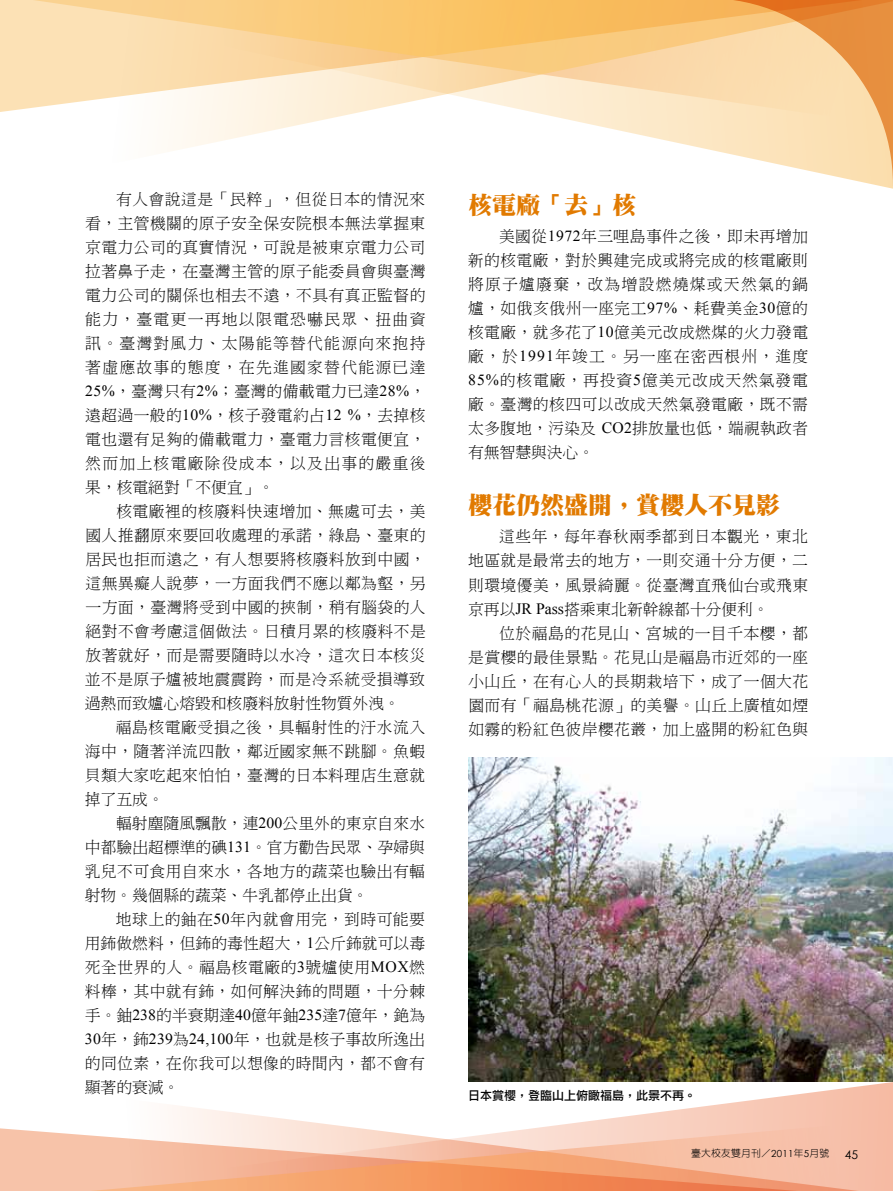
<style>
.page{position:relative;width:893px;height:1191px;background:#fff}
.page>*{position:absolute;margin:0;border:0;box-sizing:border-box;transform-origin:0 0}
.t1{font:24px "DF Ming UB HKP BF";color:#e17a00}
.t2{font:15.75px/24px "DF Ming Lt HKP BF";letter-spacing:.03em;color:#000;text-align:justify}
.t3{font:15.75px "DF Ming Lt HKP BF";letter-spacing:.085em;color:#000}
.t4{font:15.75px "DF Ming Lt HKP BF";letter-spacing:.06em;color:#000}
.t5{font:15.75px "DF Ming Lt HKP BF";letter-spacing:.075em;color:#000}
.t6{font:15.75px "DF Ming Lt HKP BF";letter-spacing:.005em;color:#000}
.t7{font:15.75px "DF Ming Lt HKP BF";color:#000}
.t8{font:12px "DF Li Hei Md HK BF";color:#000}
.t9{font:12px "Century Gothic";color:#000}
.t10{font:9.75px "DF Yuan Lt HKP BF";letter-spacing:.025em;color:#000}
.s1{font-family:"Times New Roman"}
.s2{font-family:"Century Gothic"}
</style>
<div class="page">
<svg style="left:167px;top:128px;width:726px;height:59px"></svg>
<svg style="left:0;top:0;width:893px;height:128px;background:#fad7a4"></svg>
<svg style="left:172px;top:1083px;width:721px;height:36px"></svg>
<svg style="left:0;top:1119px;width:893px;height:72px;background:#f7c1a6"></svg>
<img style="left:468px;top:757px;width:425px;height:325px">
<p class="t2" style="left:116px;top:188px;width:311px">有人會說這是「民粹」，但從日本的情況來</p>
<p class="t2" style="left:85px;top:212px;width:342px">看，主管機關的原子安全保安院根本無法掌握東</p>
<p class="t2" style="left:85px;top:236px;width:342px">京電力公司的真實情況，可說是被東京電力公司</p>
<p class="t2" style="left:85px;top:260px;width:342px">拉著鼻子走，在臺灣主管的原子能委員會與臺灣</p>
<p class="t2" style="left:85px;top:284px;width:342px">電力公司的關係也相去不遠，不具有真正監督的</p>
<p class="t3" style="left:85px;top:311px;width:342px">能力，臺電更一再地以限電恐嚇民眾、扭曲資</p>
<p class="t3" style="left:85px;top:335px;width:342px">訊。臺灣對風力、太陽能等替代能源向來抱持</p>
<p class="t3" style="left:85px;top:359px;width:342px">著虛應故事的態度，在先進國家替代能源已達</p>
<p class="t2" style="left:102px;top:380px;width:325px"><span class="s1">%</span>，臺灣只有 <span class="s1">%</span>；臺灣的備載電力已達 <span class="s1">%</span>，</p>
<p class="t2" style="left:85px;top:404px;width:241px">遠超過一般的 <span class="s1">%</span>，核子發電約占</p>
<p class="t2" style="left:85px;top:404px;width:342px;text-indent:262px"><span class="s1">%</span>，去掉核電也還有足夠的備載電力，臺電力言核電便宜，然而加上核電廠除役成本，以及出事的嚴重後果，核電絕對「不便宜」。</p>
<p class="t2" style="left:85px;top:500px;width:342px;text-indent:32px">核電廠裡的核廢料快速增加、無處可去，美國人推翻原來要回收處理的承諾，綠島、臺東的居民也拒而遠之，有人想要將核廢料放到中國，這無異癡人說夢，一方面我們不應以鄰為壑，另一方面，臺灣將受到中國的挾制，稍有腦袋的人絕對不會考慮這個做法。日積月累的核廢料不是放著就好，而是需要隨時以水冷，這次日本核災並不是原子爐被地震震跨，而是冷系統受損導致過熱而致爐心熔毀和核廢料放射性物質外洩。</p>
<p class="t2" style="left:116px;top:716px;width:311px">福島核電廠受損之後，具輻射性的汙水流入</p>
<p class="t2" style="left:85px;top:740px;width:342px">海中，隨著洋流四散，鄰近國家無不跳腳。魚蝦</p>
<p class="t2" style="left:85px;top:764px;width:342px">貝類大家吃起來怕怕，臺灣的日本料理店生意就</p>
<p class="t2" style="left:85px;top:788px;width:80px">掉了五成。</p>
<p class="t6" style="left:116px;top:815px;width:144px">輻射塵隨風飄散，連</p>
<p class="t2" style="left:85px;top:812px;width:342px;text-indent:198px">公里外的東京自來水中都驗出超標準的碘 ✓ 。官方勸告民眾、孕婦與乳兒不可食用自來水，各地方的蔬菜也驗出有輻射物。幾個縣的蔬菜、牛乳都停止出貨。</p>
<p class="t2" style="left:85px;top:908px;width:342px;text-indent:31px">地球上的鈾在 年內就會用完，到時可能要用鈽做燃料，但鈽的毒性超大，公斤鈽就可以毒死全世界的人。福島核電廠的✓號爐使用<span class="s1">MOX</span>燃料棒，其中就有鈽，如何解決鈽的問題，十分棘手。鈾 ✓ 的半衰期達✔ 億年鈾 ✓ 達億年，銫為</p>
<p class="t2" style="left:85px;top:1028px;width:126px">✓年，鈽✓為✔<span class="s1">,</span></p>
<p class="t2" style="left:85px;top:1028px;width:342px;text-indent:149px">年，也就是核子事故所逸出的同位素，在你我可以想像的時間內，都不會有顯著的衰減。</p>
<h1 class="t1" style="left:468px;top:193px;width:169px">核電廠「去」核</h1>
<p class="t2" style="left:499px;top:225px;width:50px">美國從</p>
<p class="t2" style="left:468px;top:225px;width:342px;text-indent:113px">年三哩島事件之後，即未再增加新的核電廠，對於興建完成或將完成的核電廠則將原子爐廢棄，改為增設燃燒煤或天然氣的鍋爐，如俄亥俄州一座完工 <span class="s1">%</span>、耗費美金✓ 億的核電廠，就多花了 億美元改成燃煤的火力發電廠，於</p>
<p class="t5" style="left:555px;top:349px;width:254px">年竣工。另一座在密西根州，進度</p>
<p class="t4" style="left:486px;top:373px;width:324px"><span class="s1">%</span>的核電廠，再投資 億美元改成天然氣發電</p>
<p class="t2" style="left:468px;top:393px;width:341px">廠。臺灣的核四可以改成天然氣發電廠，既不需</p>
<p class="t2" style="left:468px;top:417px;width:341px">太多腹地，污染及 <span class="s1">CO</span> 排放量也低，端視執政者</p>
<p class="t7" style="left:468px;top:445px;width:127px">有無智慧與決心。</p>
<h1 class="t1" style="left:468px;top:493px;width:313px">櫻花仍然盛開，賞櫻人却不見影</h1>
<p class="t2" style="left:468px;top:525px;width:341px;text-indent:31px">這些年，每年春秋兩季都到日本觀光，東北地區就是最常去的地方，一則交通十分方便，二則環境優美，風景綺麗。從臺灣直飛仙台或飛東京再以<span class="s1">JR Pass</span>搭乘東北新幹線都十分便利。</p>
<p class="t2" style="left:468px;top:621px;width:341px;text-indent:31px">位於福島的花見山、宮城的一目千本櫻，都是賞櫻的最佳景點。花見山是福島市近郊的一座小山丘，在有心人的長期栽培下，成了一個大花園而有「福島桃花源」的美譽。山丘上廣植如煙如霧的粉紅色彼岸櫻花叢，加上盛開的粉紅色與</p>
<p class="t8" style="left:468px;top:1089px;width:229px">日本賞櫻，登臨山上俯瞰福島，此景不再。</p>
<p class="t10" style="left:691px;top:1148px;width:139px">臺大校友雙月刊／<span class="s2">2011</span>年<span class="s2">5</span>月號</p>
<p class="t9" style="left:845px;top:1146px;width:15px">45</p>
</div>
